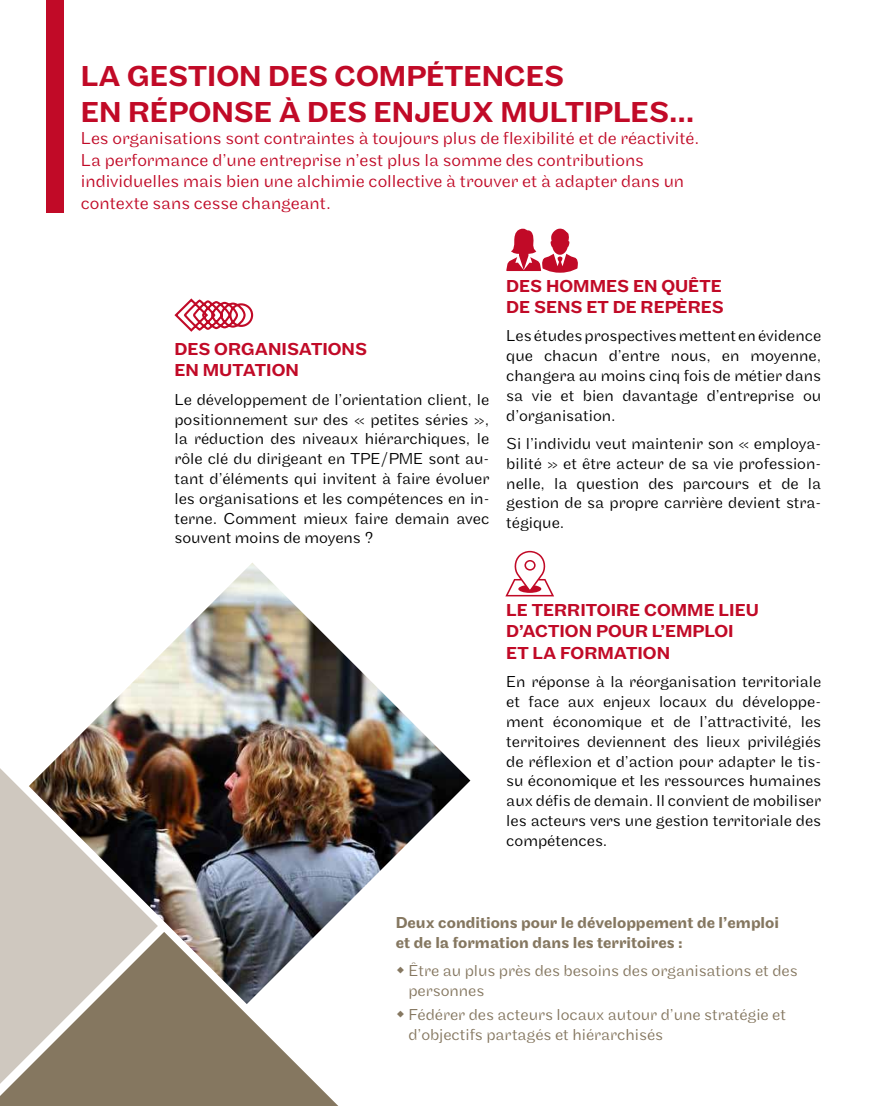
<style>
.page{position:relative;width:885px;height:1106px;background:#fff}
.page>*{position:absolute;margin:0;border:0;box-sizing:border-box;transform-origin:0 0}
.t1{font:500 30px/36px "Maple";color:#c10a27}
.t2{font:300 18px/21.6px "Maple";color:#c10a27}
.t3{font:500 18px/21.6px "Maple";color:#c10a27}
.t4{font:300 16.5px/19.8px "Maple";color:#000;text-align:justify}
.t5{font:300 16.5px/19.8px "Maple";color:#857760}
.t6{font:500 16.5px/19.8px "Maple";color:#857760}
</style>
<div class="page">
<svg style="left:0;top:768px;width:29px;height:163px;background:#d3ccc4"></svg>
<svg style="left:0;top:931px;width:338px;height:175px;fill:#857760"></svg>
<img style="left:29px;top:563px;width:441px;height:441px">
<div style="left:47px;top:0;width:17px;height:213px;background:#c10a27"></div>
<svg style="left:506px;top:228px;width:72px;height:45px"></svg>
<svg style="left:505px;top:551px;width:49px;height:45px"></svg>
<svg style="left:174px;top:298px;width:80px;height:34px"></svg>
<svg style="left:397px;top:966px;width:7px;height:7px"></svg>
<h1 class="t1" style="left:81px;top:59px;width:614px">LA GESTION DES COMPÉTENCES<br>EN RÉPONSE À DES ENJEUX MULTIPLES…</h1>
<p class="t2" style="left:81px;top:127px;width:620px">Les organisations sont contraintes à toujours plus de flexibilité et de réactivité.<br>La performance d’une entreprise n’est plus la somme des contributions individuelles mais bien une alchimie collective à trouver et à adapter dans un contexte sans cesse changeant.</p>
<p class="t3" style="left:174px;top:338px;width:194px">DES ORGANISATIONS<br>EN MUTATION</p>
<p class="t4" style="left:174px;top:389px;width:316px">Le développement de l’orientation client, le positionnement sur des « petites séries », la réduction des niveaux hiérarchiques, le rôle clé du dirigeant en TPE/PME sont au&shy;tant d’éléments qui invitent à faire évoluer les organisations et les compétences en in&shy;terne. Comment mieux faire demain avec souvent moins de moyens ?</p>
<p class="t3" style="left:506px;top:275px;width:219px">DES HOMMES EN QUÊTE<br>DE SENS ET DE REPÈRES</p>
<p class="t4" style="left:506px;top:326px;width:316px">Les études prospectives mettent en évidence que chacun d’entre nous, en moyenne, changera au moins cinq fois de métier dans sa vie et bien davantage d’entreprise ou d’organisation.</p>
<p class="t4" style="left:506px;top:434px;width:316px">Si l’individu veut maintenir son « employa&shy;bilité » et être acteur de sa vie profession&shy;nelle, la question des parcours et de la gestion de sa propre carrière devient stra&shy;tégique.</p>
<p class="t3" style="left:506px;top:599px;width:254px">LE TERRITOIRE COMME LIEU<br>D’ACTION POUR L’EMPLOI<br>ET LA FORMATION</p>
<p class="t4" style="left:506px;top:672px;width:316px">En réponse à la réorganisation territoriale et face aux enjeux locaux du développe&shy;ment économique et de l’attractivité, les territoires deviennent des lieux privilégiés de réflexion et d’action pour adapter le tis&shy;su économique et les ressources humaines aux défis de demain. Il convient de mobiliser les acteurs vers une gestion territoriale des compétences.</p>
<p class="t6" style="left:395px;top:913px;width:385px">Deux conditions pour le développement de l’emploi et de la formation dans les territoires :</p>
<p class="t5" style="left:408px;top:960px;width:391px">Être au plus près des besoins des organisations et des personnes</p>
<p class="t5" style="left:408px;top:1004px;width:379px">Fédérer des acteurs locaux autour d’une stratégie et d’objectifs partagés et hiérarchisés</p>
</div>
